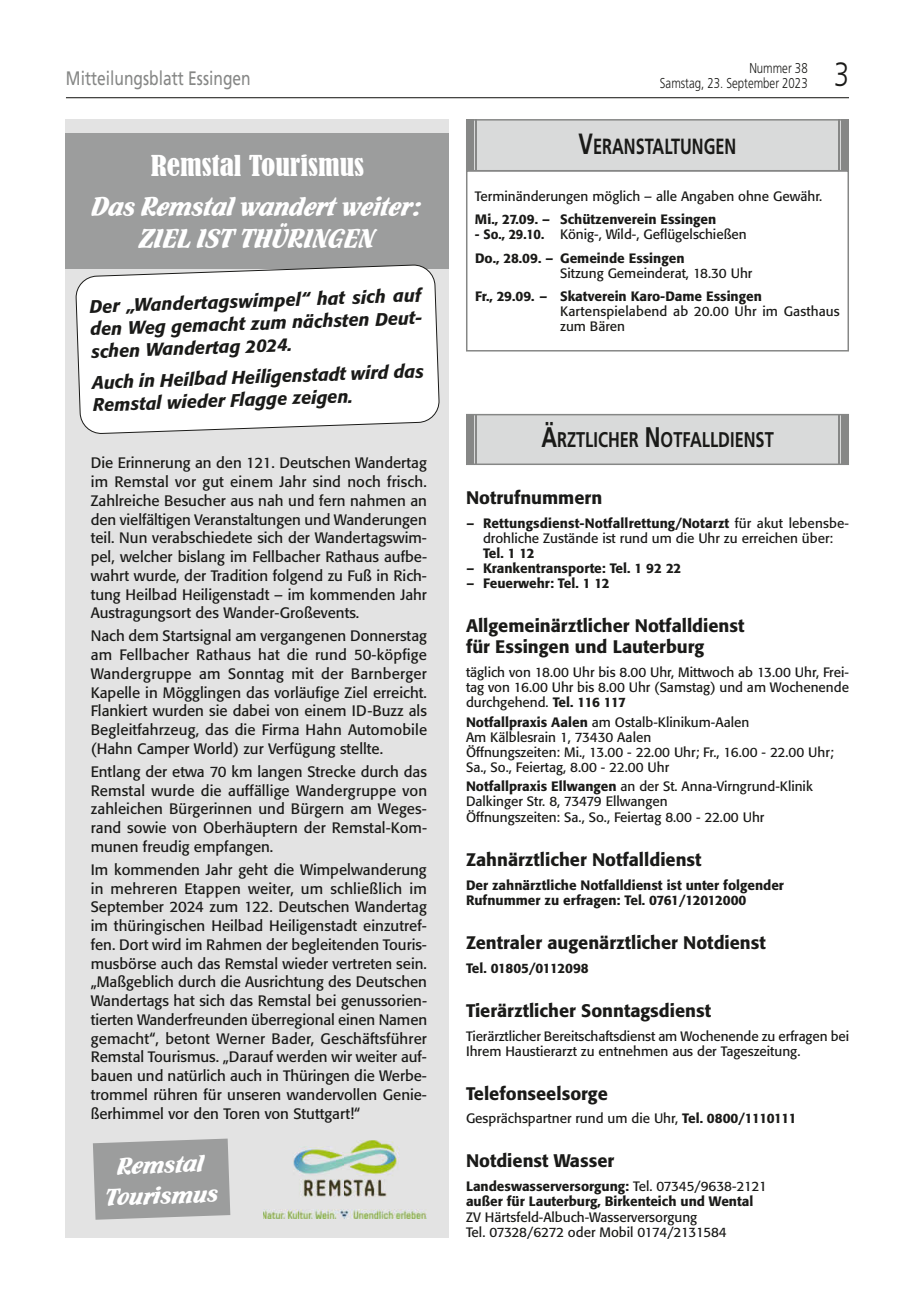
<style>
.page{position:relative;width:915px;height:1297px;background:#fff}
.page>*{position:absolute;margin:0;border:0;box-sizing:border-box;transform-origin:0 0}
.t1{font:300 33.75px "Frutiger";color:#1a1a18;scale:.8 1}
.t2{font:28.5px/31.5px "Fuego";color:#fff;text-align:center}
.t3{font:condensed 27px "Bernard";color:#fff;scale:1.1 1}
.t4{font:25.35px/30.8px "Fuego";color:#fff;text-align:center;scale:1.05 1}
.t5{font:700 21.9px "Frutiger";color:#1a1a18;scale:.74 1}
.t6{font:700 21.3px "Frutiger";color:#1a1a18;scale:.77 1}
.t7{font:19.5px "Frutiger";color:#868786;scale:.8 1}
.t8{font:500 18px/21px "Formata";color:#1a1a18}
.t9{font:italic 500 18px/22.5px "Formata";color:#1a1a18;text-align:justify}
.t10{font:15px/18.8px "Formata";color:#1a1a18;text-align:justify}
.t11{font:300 14.25px "Frutiger";color:#1a1a18;scale:.8 1}
.t12{font:13.5px/15px "Formata";color:#1a1a18}
.t13{font:500 13.5px/15.3px "Formata";color:#1a1a18}
.t14{font:500 13.5px/23.5px "Formata";color:#1a1a18;scale:.95 1}
.t15{font:500 13.5px "Formata";letter-spacing:-.03em;color:#1a1a18}
.s1{font-size:29.25px}
.s2{font-weight:400}
.s3{font-size:28.35px}
.s4{font-weight:500}
</style>
<div class="page">
<hr style="left:66px;top:97px;width:782px;height:1px;background:#1a1a18">
<div style="left:467px;top:415px;width:380px;height:48px;background:#d9dada"></div>
<div style="left:466px;top:414px;width:382px;height:51px;border:2px solid #868786"></div>
<div style="left:841px;top:414px;width:7px;height:50px;background:#868786"></div>
<hr style="left:837px;top:414px;width:2px;height:50px;background:#868786">
<div style="left:466px;top:414px;width:7px;height:50px;background:#868786"></div>
<hr style="left:475px;top:414px;width:1px;height:50px;background:#868786">
<div style="left:66px;top:119px;width:383px;height:1118px;background:#e3e3e3"></div>
<div style="left:66px;top:133px;width:383px;height:136px;background:#9c9d9d"></div>
<img style="left:263px;top:1140px;width:164px;height:78px">
<svg style="left:93px;top:1138px;width:137px;height:82px;background:#a1a2a2"></svg>
<svg style="left:76px;top:265px;width:363px;height:169px;background:#f7f7f7"></svg>
<div style="left:466px;top:170px;width:382px;height:181px;border:2px solid #868786"></div>
<div style="left:466px;top:120px;width:381px;height:51px;background:#d9dada"></div>
<div style="left:466px;top:119px;width:382px;height:52px;border:2px solid #868786"></div>
<div style="left:466px;top:119px;width:7px;height:52px;background:#868786"></div>
<hr style="left:474px;top:119px;width:2px;height:52px;background:#868786">
<div style="left:841px;top:119px;width:7px;height:52px;background:#868786"></div>
<hr style="left:838px;top:119px;width:2px;height:52px;background:#868786">
<p class="t11" style="left:749px;top:60px;width:74px">Nummer 38</p>
<h3 class="t7" style="left:66px;top:66px;width:232px">Mitteilungsblatt Essingen</h3>
<p class="t11" style="left:659px;top:75px;width:186px">Samstag, 23. September 2023</p>
<h1 class="t1" style="left:833px;top:55px;width:20px">3</h1>
<h3 class="t3" style="left:151px;top:150px;width:195px">Remstal Tourismus</h3>
<h2 class="t2" style="left:92px;top:191px;width:332px">Das Remstal wandert weiter:<br>ZIEL IST THÜRINGEN</h2>
<p class="t9" style="left:89px;top:295px;width:335px;rotate:-2deg">Der „Wandertagswimpel“ hat sich auf den Weg gemacht zum nächsten Deut&shy;schen Wandertag 2024.</p>
<p class="t9" style="left:92px;top:371px;width:333px;rotate:-2deg">Auch in Heilbad Heiligenstadt wird das<br>Remstal wieder Flagge zeigen.</p>
<p class="t10" style="left:91px;top:454px;width:337px">Die Erinnerung an den 121. Deutschen Wandertag im Remstal vor gut einem Jahr sind noch frisch.<br>Zahlreiche Besucher aus nah und fern nahmen an den vielfältigen Veranstaltungen und Wanderungen teil. Nun verabschiedete sich der Wandertagswim&shy;pel, welcher bislang im Fellbacher Rathaus aufbe&shy;wahrt wurde, der Tradition folgend zu Fuß in Rich&shy;tung Heilbad Heiligenstadt – im kommenden Jahr Austragungsort des Wander-Großevents.</p>
<p class="t10" style="left:91px;top:627px;width:338px">Nach dem Startsignal am vergangenen Donnerstag am Fellbacher Rathaus hat die rund 50-köpfige Wandergruppe am Sonntag mit der Barnberger Kapelle in Mögglingen das vorläufige Ziel erreicht.<br>Flankiert wurden sie dabei von einem ID-Buzz als Begleitfahrzeug, das die Firma Hahn Automobile (Hahn Camper World) zur Verfügung stellte.</p>
<p class="t10" style="left:91px;top:762px;width:338px">Entlang der etwa 70 km langen Strecke durch das Remstal wurde die auffällige Wandergruppe von zahleichen Bürgerinnen und Bürgern am Weges&shy;rand sowie von Oberhäuptern der Remstal-Kom&shy;munen freudig empfangen.</p>
<p class="t10" style="left:91px;top:860px;width:338px">Im kommenden Jahr geht die Wimpelwanderung in mehreren Etappen weiter, um schließlich im September 2024 zum 122. Deutschen Wandertag im thüringischen Heilbad Heiligenstadt einzutref&shy;fen. Dort wird im Rahmen der begleitenden Touris&shy;musbörse auch das Remstal wieder vertreten sein. „Maßgeblich durch die Ausrichtung des Deutschen Wandertags hat sich das Remstal bei genussorien&shy;tierten Wanderfreunden überregional einen Namen gemacht“, betont Werner Bader, Geschäftsführer Remstal Tourismus. „Darauf werden wir weiter auf&shy;bauen und natürlich auch in Thüringen die Werbe&shy;trommel rühren für unseren wandervollen Genie&shy;ßerhimmel vor den Toren von Stuttgart!“</p>
<h3 class="t4" style="left:104px;top:1151px;width:109px;rotate:-2deg">Remstal<br>Tourismus</h3>
<h3 class="t5" style="left:578px;top:134px;width:215px"><span class="s1">V</span>ERANSTALTUNGEN</h3>
<p class="t12" style="left:475px;top:189px;width:349px">Terminänderungen möglich – alle Angaben ohne Gewähr.</p>
<p class="t13" style="left:475px;top:212px;width:243px">Mi., 27.09. – Schützenverein Essingen</p>
<p class="t14" style="left:475px;top:223px;width:287px">- So., 29.10. <span class="s2">König-, Wild-, Geflügelschießen<br></span>Do., 28.09. – Gemeinde Essingen</p>
<p class="t12" style="left:560px;top:266px;width:194px">Sitzung Gemeinderat, 18.30 Uhr</p>
<p class="t13" style="left:475px;top:289px;width:288px">Fr., 29.09. – Skatverein Karo-Dame Essingen</p>
<p class="t12" style="left:560px;top:304px;width:281px">Kartenspielabend ab 20.00 Uhr im Gasthaus zum Bären</p>
<h3 class="t6" style="left:541px;top:427px;width:303px"><span class="s3">Ä</span>RZTLICHER <span class="s3">N</span>OTFALLDIENST</h3>
<p class="t8" style="left:466px;top:487px;width:138px">Notrufnummern</p>
<p class="t12" style="left:466px;top:516px;width:384px;text-align:center"><span class="s4">– Rettungsdienst-Notfallrettung/Notarzt</span> für akut lebensbe&shy;drohliche Zustände ist rund um die Uhr zu erreichen über:</p>
<p class="t13" style="left:483px;top:545px;width:53px">Tel. 1 12</p>
<p class="t13" style="left:466px;top:560px;width:216px">– Krankentransporte: Tel. 1 92 22</p>
<p class="t13" style="left:466px;top:575px;width:144px">– Feuerwehr: Tel. 1 12</p>
<p class="t8" style="left:466px;top:615px;width:280px">Allgemeinärztlicher Notfalldienst für Essingen und Lauterburg</p>
<p class="t12" style="left:466px;top:664px;width:384px;text-align:justify">täglich von 18.00 Uhr bis 8.00 Uhr, Mittwoch ab 13.00 Uhr, Frei&shy;tag von 16.00 Uhr bis 8.00 Uhr (Samstag) und am Wochenende durchgehend. <span class="s4">Tel. 116 117</span></p>
<p class="t12" style="left:466px;top:714px;width:369px"><span class="s4">Notfallpraxis Aalen</span> am Ostalb-Klinikum-Aalen<br>Am Kälblesrain 1, 73430 Aalen<br>Öffnungszeiten: Mi., 13.00 - 22.00 Uhr; Fr., 16.00 - 22.00 Uhr; Sa., So., Feiertag, 8.00 - 22.00 Uhr</p>
<p class="t12" style="left:466px;top:779px;width:348px"><span class="s4">Notfallpraxis Ellwangen</span> an der St. Anna-Virngrund-Klinik<br>Dalkinger Str. 8, 73479 Ellwangen<br>Öffnungszeiten: Sa., So., Feiertag 8.00 - 22.00 Uhr</p>
<p class="t8" style="left:466px;top:849px;width:237px">Zahnärztlicher Notfalldienst</p>
<p class="t13" style="left:466px;top:877px;width:319px">Der zahnärztliche Notfalldienst ist unter folgender<br>Rufnummer zu erfragen: Tel. 0761/12012000</p>
<p class="t8" style="left:466px;top:932px;width:301px">Zentraler augenärztlicher Notdienst</p>
<p class="t15" style="left:466px;top:960px;width:124px">Tel. 01805/0112098</p>
<p class="t8" style="left:466px;top:1000px;width:246px">Tierärztlicher Sonntagsdienst</p>
<p class="t12" style="left:466px;top:1028px;width:384px">Tierärztlicher Bereitschaftsdienst am Wochenende zu erfragen bei<br>Ihrem Haustierarzt zu entnehmen aus der Tageszeitung.</p>
<p class="t8" style="left:466px;top:1083px;width:143px">Telefonseelsorge</p>
<p class="t12" style="left:466px;top:1111px;width:332px">Gesprächspartner rund um die Uhr, <span class="s4">Tel. 0800/1110111</span></p>
<p class="t8" style="left:466px;top:1150px;width:150px">Notdienst Wasser</p>
<p class="t13" style="left:466px;top:1178px;width:302px">Landeswasserversorgung: <span class="s2">Tel. 07345/9638-2121 </span>außer für Lauterburg, Birkenteich und Wental</p>
<p class="t12" style="left:466px;top:1209px;width:262px;line-height:15.8px">ZV Härtsfeld-Albuch-Wasserversorgung<br>Tel. 07328/6272 oder Mobil 0174/2131584</p>
</div>
